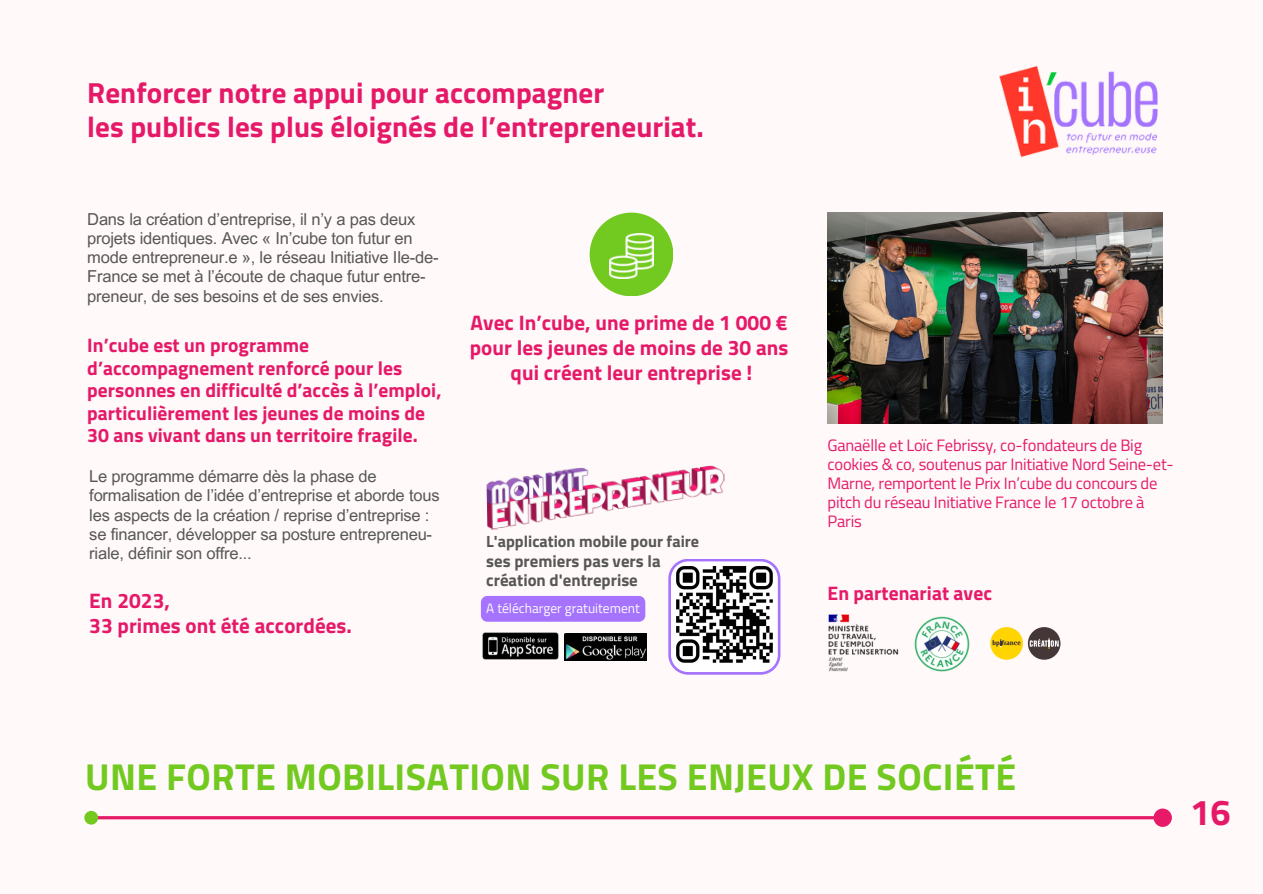
<style>
.page{position:relative;width:1263px;height:894px;background:#fff}
.page>*{position:absolute;margin:0;border:0;box-sizing:border-box;transform-origin:0 0}
.t1{font:700 37.5px "Titillium Web";letter-spacing:.01em;color:#72c91f}
.t2{font:700 36px "Titillium Web";color:#e51968}
.t3{font:700 29.1px/33.8px "Titillium Web";letter-spacing:.005em;color:#e51968}
.t4{font:700 21px/24.8px "Titillium Web";letter-spacing:.005em;color:#e51968}
.t5{font:700 19.5px/22.5px "Titillium Web";letter-spacing:.005em;color:#e51968}
.t6{font:700 19.5px "Titillium Web";letter-spacing:.005em;color:#e61a69}
.t7{font:700 16.8px/18.9px "Titillium Web";color:#575756}
.t8{font:16.5px/19.2px "Arial MT Pro";letter-spacing:-.01em;color:#575756}
.t9{font:16.5px/19.2px "Titillium Web";letter-spacing:-.01em;color:#e51968}
.t10{font:700 16.2px "Titillium Web";color:#575756}
.t11{font:13.5px "Titillium Web";color:#fefdfd}
</style>
<div class="page">
<div style="left:0;top:0;width:1263px;height:893px;background:#fff9f9"></div>
<svg style="left:1154px;top:808px;width:18px;height:18px"></svg>
<div style="left:84px;top:810px;width:14px;height:14px;background:#73c91f;border-radius:50%"></div>
<img style="left:999px;top:66px;width:159px;height:91px">
<div style="left:590px;top:212px;width:83px;height:84px;background:#72c91f;border-radius:50%"></div>
<img style="left:610px;top:234px;width:43px;height:45px">
<div style="left:990px;top:627px;width:33px;height:32px;background:#ffd400;border-radius:50%"></div>
<div style="left:1028px;top:627px;width:32px;height:32px;background:#453637;border-radius:50%"></div>
<svg style="left:992px;top:639px;width:29px;height:8px"></svg>
<svg style="left:1030px;top:638px;width:29px;height:10px"></svg>
<img style="left:828px;top:614px;width:70px;height:58px">
<img style="left:914px;top:616px;width:56px;height:56px">
<img style="left:827px;top:212px;width:336px;height:211px">
<img style="left:486px;top:465px;width:239px;height:64px">
<img style="left:564px;top:633px;width:83px;height:27px">
<img style="left:482px;top:632px;width:77px;height:27px">
<svg style="left:668px;top:559px;width:112px;height:115px"></svg>
<div style="left:481px;top:596px;width:164px;height:25px;background:#a573fe"></div>
<h3 class="t3" style="left:87px;top:75px;width:618px">Renforcer notre appui pour accompagner<br>les publics les plus éloignés de l’entrepreneuriat.</h3>
<p class="t8" style="left:87px;top:211px;width:353px">Dans la création d’entreprise, il n’y a pas deux projets identiques. Avec « In’cube ton futur en mode entrepreneur.e », le réseau Initiative Ile-de-France se met à l’écoute de chaque futur entre&shy;preneur, de ses besoins et de ses envies.</p>
<p class="t5" style="left:87px;top:333px;width:356px">In’cube est un programme d’accompagnement renforcé pour les personnes en difficulté d’accès à l’emploi, particulièrement les jeunes de moins de 30 ans vivant dans un territoire fragile.</p>
<p class="t8" style="left:89px;top:469px;width:352px">Le programme démarre dès la phase de formalisation de l’idée d’entreprise et aborde tous les aspects de la création / reprise d’entreprise : se financer, développer sa posture entrepreneu&shy;riale, définir son offre...</p>
<p class="t4" style="left:89px;top:588px;width:264px">En 2023,<br>33 primes ont été accordées.</p>
<p class="t4" style="left:470px;top:310px;width:320px;text-align:center">Avec In’cube, une prime de 1 000 € pour les jeunes de moins de 30 ans qui créent leur entreprise !</p>
<p class="t10" style="left:486px;top:528px;width:214px">L'application mobile pour faire</p>
<p class="t7" style="left:486px;top:551px;width:176px">ses premiers pas vers la création d'entreprise</p>
<p class="t11" style="left:486px;top:597px;width:155px">A télécharger gratuitement</p>
<p class="t9" style="left:827px;top:434px;width:348px">Ganaëlle et Loïc Febrissy, co-fondateurs de Big cookies &amp; co, soutenus par Initiative Nord Seine-et-Marne, remportent le Prix In’cube du concours de pitch du réseau Initiative France le 17 octobre à Paris</p>
<p class="t6" style="left:827px;top:577px;width:166px">En partenariat avec</p>
<h1 class="t1" style="left:85px;top:747px;width:932px">UNE FORTE MOBILISATION SUR LES ENJEUX DE SOCIÉTÉ</h1>
<h2 class="t2" style="left:1190px;top:784px;width:42px">16</h2>
</div>
